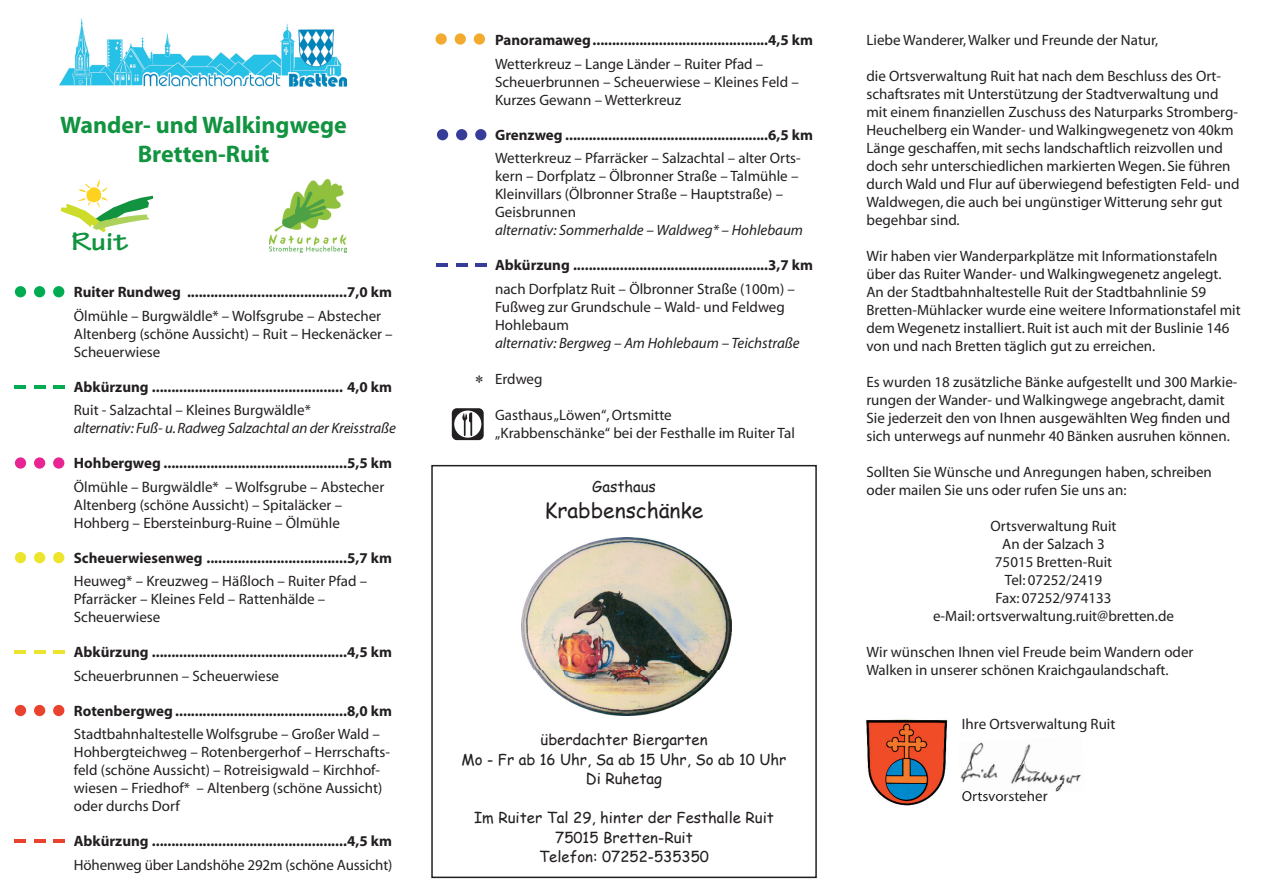
<style>
.page{position:relative;width:1263px;height:893px;background:#fff}
.page>*{position:absolute;margin:0;border:0;box-sizing:border-box;transform-origin:0 0}
.t1{font:700 27px "Tekton Pro";color:#11933f;scale:1.2 1}
.t2{font:700 24px/28.8px "Myriad";color:#11933f;text-align:center}
.t3{font:21px "Comic Sans MS";color:#231f20}
.t4{font:18px "Times New Roman";color:#231f20}
.t5{font:15px/18px "Myriad";color:#231f20}
.t6{font:700 15px "Myriad";color:#231f20}
.t7{font:15px/19.5px "Comic Sans MS";color:#231f20;text-align:center}
.t8{font:italic 15px "Myriad";color:#231f20}
</style>
<div class="page">
<img style="left:59px;top:19px;width:287px;height:68px">
<div style="left:53px;top:286px;width:11px;height:11px;background:#00ab52;border-radius:50%"></div>
<div style="left:34px;top:286px;width:11px;height:11px;background:#00ab52;border-radius:50%"></div>
<div style="left:15px;top:286px;width:11px;height:11px;background:#00ab52;border-radius:50%"></div>
<div style="left:53px;top:457px;width:11px;height:12px;background:#e82492;border-radius:50%"></div>
<div style="left:34px;top:457px;width:11px;height:12px;background:#e82492;border-radius:50%"></div>
<div style="left:15px;top:457px;width:11px;height:12px;background:#e82492;border-radius:50%"></div>
<div style="left:53px;top:552px;width:11px;height:11px;background:#ede52d;border-radius:50%"></div>
<div style="left:34px;top:552px;width:11px;height:11px;background:#ede52d;border-radius:50%"></div>
<div style="left:15px;top:552px;width:11px;height:11px;background:#ede52d;border-radius:50%"></div>
<svg style="left:15px;top:385px;width:11px;height:3px"></svg>
<svg style="left:34px;top:385px;width:11px;height:3px"></svg>
<svg style="left:53px;top:385px;width:11px;height:3px"></svg>
<svg style="left:15px;top:650px;width:11px;height:3px"></svg>
<svg style="left:34px;top:650px;width:11px;height:3px"></svg>
<svg style="left:53px;top:650px;width:11px;height:3px"></svg>
<div style="left:474px;top:33px;width:11px;height:12px;background:#f2ab2e;border-radius:50%"></div>
<div style="left:455px;top:33px;width:11px;height:12px;background:#f2ab2e;border-radius:50%"></div>
<div style="left:435px;top:33px;width:12px;height:12px;background:#f2ab2e;border-radius:50%"></div>
<div style="left:53px;top:705px;width:11px;height:11px;background:#e9422e;border-radius:50%"></div>
<div style="left:34px;top:705px;width:11px;height:11px;background:#e9422e;border-radius:50%"></div>
<div style="left:15px;top:705px;width:11px;height:11px;background:#e9422e;border-radius:50%"></div>
<svg style="left:15px;top:840px;width:11px;height:3px"></svg>
<svg style="left:34px;top:840px;width:11px;height:3px"></svg>
<svg style="left:53px;top:840px;width:11px;height:3px"></svg>
<div style="left:475px;top:129px;width:11px;height:11px;background:#373c98;border-radius:50%"></div>
<div style="left:456px;top:129px;width:11px;height:11px;background:#373c98;border-radius:50%"></div>
<div style="left:437px;top:129px;width:11px;height:11px;background:#373c98;border-radius:50%"></div>
<svg style="left:437px;top:264px;width:11px;height:3px"></svg>
<svg style="left:456px;top:264px;width:11px;height:3px"></svg>
<svg style="left:475px;top:264px;width:11px;height:3px"></svg>
<div style="left:452px;top:408px;width:32px;height:32px;background:#231f20;border-radius:5px"></div>
<svg style="left:454px;top:411px;width:27px;height:27px"></svg>
<svg style="left:461px;top:411px;width:11px;height:27px"></svg>
<div style="left:431px;top:465px;width:386px;height:413px;border:2px solid #231f20"></div>
<img style="left:522px;top:538px;width:210px;height:177px">
<svg style="left:61px;top:180px;width:92px;height:52px"></svg>
<img style="left:269px;top:180px;width:78px;height:72px">
<img style="left:960px;top:742px;width:121px;height:50px">
<img style="left:960px;top:791px;width:87px;height:6px">
<img style="left:866px;top:719px;width:82px;height:87px">
<h2 class="t2" style="left:60px;top:112px;width:288px">Wander- und Walkingwege<br>Bretten-Ruit</h2>
<h1 class="t1" style="left:71px;top:226px;width:49px">Ruit</h1>
<p class="t6" style="left:74px;top:284px;width:320px">Ruiter Rundweg .........................................7,0 km</p>
<p class="t5" style="left:74px;top:307px;width:320px">Ölmühle – Burgwäldle* – Wolfsgrube – Abstecher<br>Altenberg (schöne Aussicht) – Ruit – Heckenäcker –<br>Scheuerwiese</p>
<p class="t6" style="left:74px;top:379px;width:320px">Abkürzung ................................................. 4,0 km</p>
<p class="t5" style="left:74px;top:402px;width:239px">Ruit - Salzachtal – Kleines Burgwäldle*</p>
<p class="t8" style="left:74px;top:421px;width:323px">alternativ: Fuß- u. Radweg Salzachtal an der Kreisstraße</p>
<p class="t6" style="left:74px;top:456px;width:320px">Hohbergweg ...............................................5,5 km</p>
<p class="t5" style="left:74px;top:478px;width:312px">Ölmühle – Burgwäldle* – Wolfsgrube – Abstecher<br>Altenberg (schöne Aussicht) – Spitaläcker –<br>Hohberg – Ebersteinburg-Ruine – Ölmühle</p>
<p class="t6" style="left:74px;top:550px;width:320px">Scheuerwiesenweg ....................................5,7 km</p>
<p class="t5" style="left:74px;top:573px;width:295px">Heuweg* – Kreuzweg – Häßloch – Ruiter Pfad –<br>Pfarräcker – Kleines Feld – Rattenhälde –<br>Scheuerwiese</p>
<p class="t6" style="left:74px;top:645px;width:320px">Abkürzung ..................................................4,5 km</p>
<p class="t5" style="left:74px;top:668px;width:207px">Scheuerbrunnen – Scheuerwiese</p>
<p class="t6" style="left:74px;top:703px;width:320px">Rotenbergweg ............................................8,0 km</p>
<p class="t5" style="left:74px;top:726px;width:318px">Stadtbahnhaltestelle Wolfsgrube – Großer Wald – Hohbergteichweg – Rotenbergerhof – Herrschafts&shy;feld (schöne Aussicht) – Rotreisigwald – Kirchhof&shy;wiesen – Friedhof* – Altenberg (schöne Aussicht) oder durchs Dorf</p>
<p class="t6" style="left:74px;top:834px;width:320px">Abkürzung ..................................................4,5 km</p>
<p class="t5" style="left:74px;top:857px;width:320px">Höhenweg über Landshöhe 292m (schöne Aussicht)</p>
<p class="t4" style="left:475px;top:370px;width:10px">*</p>
<p class="t6" style="left:495px;top:33px;width:320px">Panoramaweg .............................................4,5 km</p>
<p class="t5" style="left:495px;top:55px;width:305px">Wetterkreuz – Lange Länder – Ruiter Pfad –<br>Scheuerbrunnen – Scheuerwiese – Kleines Feld –<br>Kurzes Gewann – Wetterkreuz</p>
<p class="t6" style="left:495px;top:127px;width:320px">Grenzweg ....................................................6,5 km</p>
<p class="t5" style="left:495px;top:150px;width:307px">Wetterkreuz – Pfarräcker – Salzachtal – alter Orts&shy;kern – Dorfplatz – Ölbronner Straße – Talmühle – Kleinvillars (Ölbronner Straße – Hauptstraße) – Geisbrunnen</p>
<p class="t8" style="left:495px;top:223px;width:309px">alternativ: Sommerhalde – Waldweg* – Hohlebaum</p>
<p class="t6" style="left:495px;top:258px;width:320px">Abkürzung ..................................................3,7 km</p>
<p class="t5" style="left:495px;top:281px;width:302px">nach Dorfplatz Ruit – Ölbronner Straße (100m) –<br>Fußweg zur Grundschule – Wald- und Feldweg<br>Hohlebaum</p>
<p class="t8" style="left:495px;top:335px;width:306px">alternativ: Bergweg – Am Hohlebaum – Teichstraße</p>
<p class="t5" style="left:495px;top:371px;width:49px">Erdweg</p>
<p class="t5" style="left:495px;top:407px;width:301px">Gasthaus „Löwen“, Ortsmitte<br>„Krabbenschänke“ bei der Festhalle im Ruiter Tal</p>
<p class="t7" style="left:592px;top:477px;width:65px">Gasthaus</p>
<h3 class="t3" style="left:545px;top:494px;width:160px">Krabbenschänke</h3>
<p class="t7" style="left:462px;top:729px;width:326px">überdachter Biergarten<br>Mo - Fr ab 16 Uhr, Sa ab 15 Uhr, So ab 10 Uhr<br>Di Ruhetag</p>
<p class="t7" style="left:474px;top:807px;width:301px">Im Ruiter Tal 29, hinter der Festhalle Ruit<br>75015 Bretten-Ruit<br>Telefon: 07252-535350</p>
<p class="t5" style="left:866px;top:32px;width:293px">Liebe Wanderer, Walker und Freunde der Natur,</p>
<p class="t5" style="left:866px;top:68px;width:375px">die Ortsverwaltung Ruit hat nach dem Beschluss des Ort&shy;schaftsrates mit Unterstützung der Stadtverwaltung und mit einem finanziellen Zuschuss des Naturparks Stromberg-Heuchelberg ein Wander- und Walkingwegenetz von 40km Länge geschaffen, mit sechs landschaftlich reizvollen und doch sehr unterschiedlichen markierten Wegen. Sie führen durch Wald und Flur auf überwiegend befestigten Feld- und Waldwegen, die auch bei ungünstiger Witterung sehr gut begehbar sind.</p>
<p class="t5" style="left:866px;top:248px;width:376px">Wir haben vier Wanderparkplätze mit Informationstafeln über das Ruiter Wander- und Walkingwegenetz angelegt.<br>An der Stadtbahnhaltestelle Ruit der Stadtbahnlinie S9<br>Bretten-Mühlacker wurde eine weitere Informationstafel mit dem Wegenetz installiert. Ruit ist auch mit der Buslinie 146 von und nach Bretten täglich gut zu erreichen.</p>
<p class="t5" style="left:866px;top:374px;width:373px">Es wurden 18 zusätzliche Bänke aufgestellt und 300 Markie&shy;rungen der Wander- und Walkingwege angebracht, damit Sie jederzeit den von Ihnen ausgewählten Weg finden und sich unterwegs auf nunmehr 40 Bänken ausruhen können.</p>
<p class="t5" style="left:866px;top:464px;width:347px">Sollten Sie Wünsche und Anregungen haben, schreiben oder mailen Sie uns oder rufen Sie uns an:</p>
<p class="t5" style="left:933px;top:518px;width:242px;text-align:center">Ortsverwaltung Ruit<br>An der Salzach 3<br>75015 Bretten-Ruit<br>Tel: 07252/2419<br>Fax: 07252/974133<br>e-Mail: ortsverwaltung.ruit@bretten.de</p>
<p class="t5" style="left:866px;top:644px;width:328px">Wir wünschen Ihnen viel Freude beim Wandern oder<br>Walken in unserer schönen Kraichgaulandschaft.</p>
<p class="t5" style="left:962px;top:716px;width:155px">Ihre Ortsverwaltung Ruit</p>
<p class="t5" style="left:962px;top:788px;width:87px">Ortsvorsteher</p>
</div>
